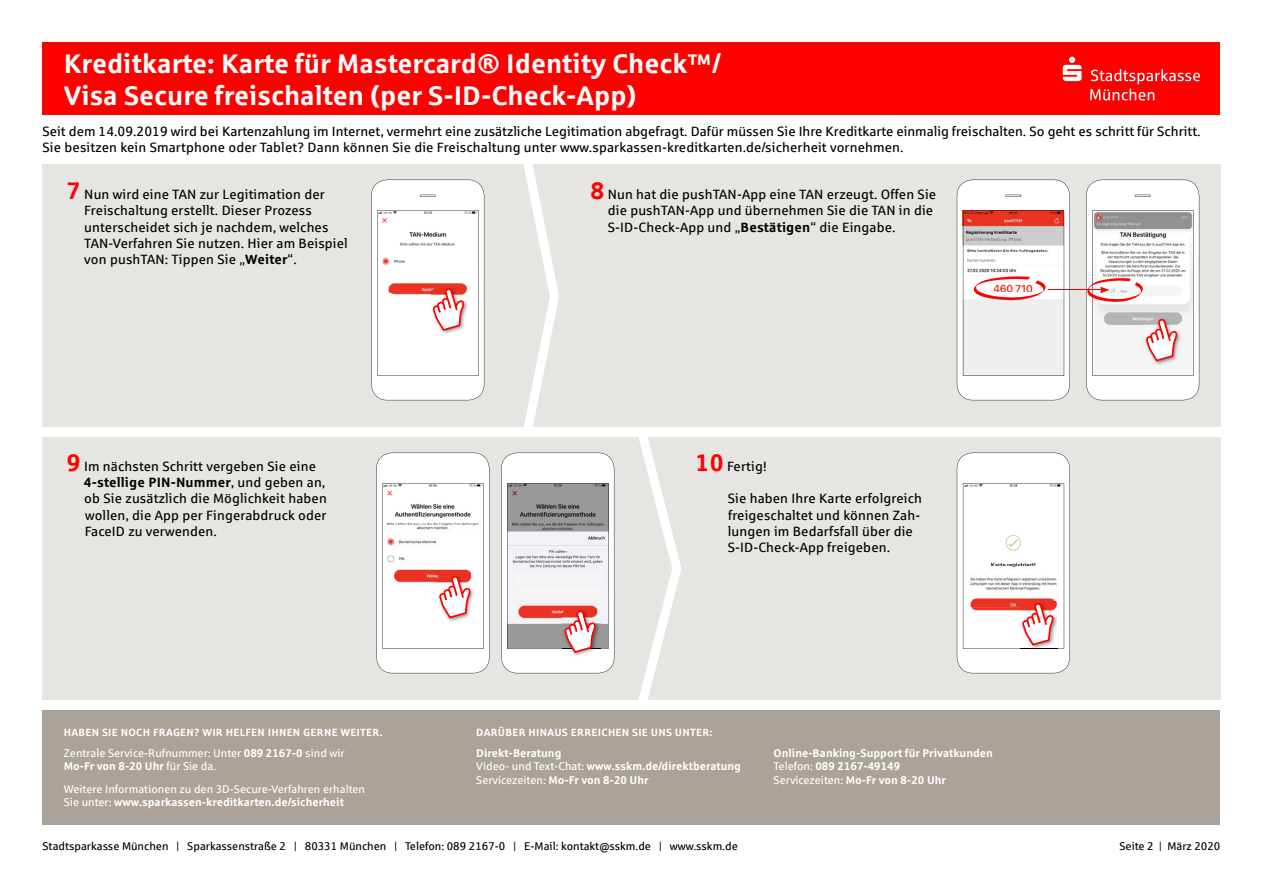
<style>
.page{position:relative;width:1263px;height:893px;background:#fff}
.page>*{position:absolute;margin:0;border:0;box-sizing:border-box;transform-origin:0 0}
.t1{font:700 27px/32.4px "Sparkasse Rg";color:#fff}
.t2{font:13.5px/16.2px "Sparkasse Rg";letter-spacing:.01em;color:#000}
.t3{font:700 11.25px/13.5px "Sparkasse Rg";color:#fff}
.t4{font:11.25px/13.5px "Sparkasse Rg";color:#fff}
.t5{font:11.25px "Sparkasse Rg";color:#000}
.t6{font:700 10.5px "Sparkasse Rg";letter-spacing:.025em;color:#fff}
.s1{font-weight:700;font-size:24px;color:#f00}
.s2{font-weight:700}
.s3{font-weight:400}
</style>
<div class="page">
<div style="left:43px;top:164px;width:1178px;height:536px;background:#e7e5e1"></div>
<div style="left:28px;top:427px;width:1206px;height:9px;background:#fff"></div>
<svg style="left:523px;top:164px;width:36px;height:263px"></svg>
<svg style="left:638px;top:436px;width:43px;height:264px"></svg>
<div style="left:43px;top:43px;width:1177px;height:72px;background:#f00"></div>
<div style="left:43px;top:710px;width:1177px;height:115px;background:#aba399"></div>
<svg style="left:957px;top:180px;width:113px;height:220px"></svg>
<svg style="left:371px;top:180px;width:113px;height:220px"></svg>
<svg style="left:957px;top:453px;width:113px;height:220px"></svg>
<svg style="left:501px;top:453px;width:113px;height:220px"></svg>
<svg style="left:376px;top:453px;width:113px;height:220px"></svg>
<hr style="left:1048px;top:290px;width:54px;height:1px;background:#f00">
<svg style="left:1086px;top:180px;width:113px;height:220px"></svg>
<svg style="left:1063px;top:57px;width:18px;height:24px"></svg>
<svg style="left:1090px;top:69px;width:110px;height:32px"></svg>
<h1 class="t1" style="left:64px;top:46px;width:659px">Kreditkarte: Karte für Mastercard® Identity Check™/<br>Visa Secure freischalten (per S-ID-Check-App)</h1>
<p class="t2" style="left:43px;top:123px;width:1159px">Seit dem 14.09.2019 wird bei Kartenzahlung im Internet, vermehrt eine zusätzliche Legitimation abgefragt. Dafür müssen Sie Ihre Kreditkarte einmalig freischalten. So geht es schritt für Schritt.<br>Sie besitzen kein Smartphone oder Tablet? Dann können Sie die Freischaltung unter www.sparkassen-kreditkarten.de/sicherheit vornehmen.</p>
<p class="t2" style="left:84px;top:186px;width:265px;text-indent:-17px"><span class="s1">7</span> Nun wird eine TAN zur Legitimation der Freischaltung erstellt. Dieser Prozess unterscheidet sich je nachdem, welches TAN-Verfahren Sie nutzen. Hier am Beispiel von pushTAN: Tippen Sie „<span class="s2">Weiter</span>“.</p>
<p class="t2" style="left:608px;top:186px;width:330px;text-indent:-17px"><span class="s1">8</span> Nun hat die pushTAN-App eine TAN erzeugt. Offen Sie die pushTAN-App und übernehmen Sie die TAN in die<br>S-ID-Check-App und „<span class="s2">Bestätigen</span>“ die Eingabe.</p>
<p class="t2" style="left:84px;top:458px;width:244px;text-indent:-17px"><span class="s1">9</span> Im nächsten Schritt vergeben Sie eine <span class="s2">4-stellige PIN-Nummer</span>, und geben an, ob Sie zusätzlich die Möglichkeit haben wollen, die App per Fingerabdruck oder FaceID zu verwenden.</p>
<p class="t2" style="left:696px;top:458px;width:72px"><span class="s1">10</span> Fertig!</p>
<p class="t2" style="left:728px;top:490px;width:196px">Sie haben Ihre Karte erfolgreich freigeschaltet und können Zah&shy;lungen im Bedarfsfall über die<br>S-ID-Check-App freigeben.</p>
<p class="t6" style="left:64px;top:726px;width:320px">HABEN SIE NOCH FRAGEN? WIR HELFEN IHNEN GERNE WEITER.</p>
<p class="t4" style="left:64px;top:746px;width:282px">Zentrale Service-Rufnummer: Unter <span class="s2">089 2167-0</span> sind wir<br><span class="s2">Mo-Fr von 8-20 Uhr</span> für Sie da.</p>
<p class="t4" style="left:64px;top:781px;width:303px">Weitere Informationen zu den 3D-Secure-Verfahren erhalten<br>Sie unter: <span class="s2">www.sparkassen-kreditkarten.de/sicherheit</span></p>
<p class="t6" style="left:476px;top:726px;width:238px">DARÜBER HINAUS ERREICHEN SIE UNS UNTER:</p>
<p class="t3" style="left:476px;top:746px;width:266px">Direkt-Beratung<br><span class="s3">Video- und Text-Chat:</span> www.sskm.de/direktberatung<br><span class="s3">Servicezeiten:</span> Mo-Fr von 8-20 Uhr</p>
<p class="t3" style="left:774px;top:746px;width:221px">Online-Banking-Support für Privatkunden<br><span class="s3">Telefon:</span> 089 2167-49149<br><span class="s3">Servicezeiten:</span> Mo-Fr von 8-20 Uhr</p>
<p class="t5" style="left:43px;top:839px;width:697px">Stadtsparkasse München | Sparkassenstraße 2 | 80331 München | Telefon: 089 2167-0 | E-Mail: kontakt@sskm.de | www.sskm.de</p>
<p class="t5" style="left:1119px;top:839px;width:102px">Seite 2 | März 2020</p>
</div>
